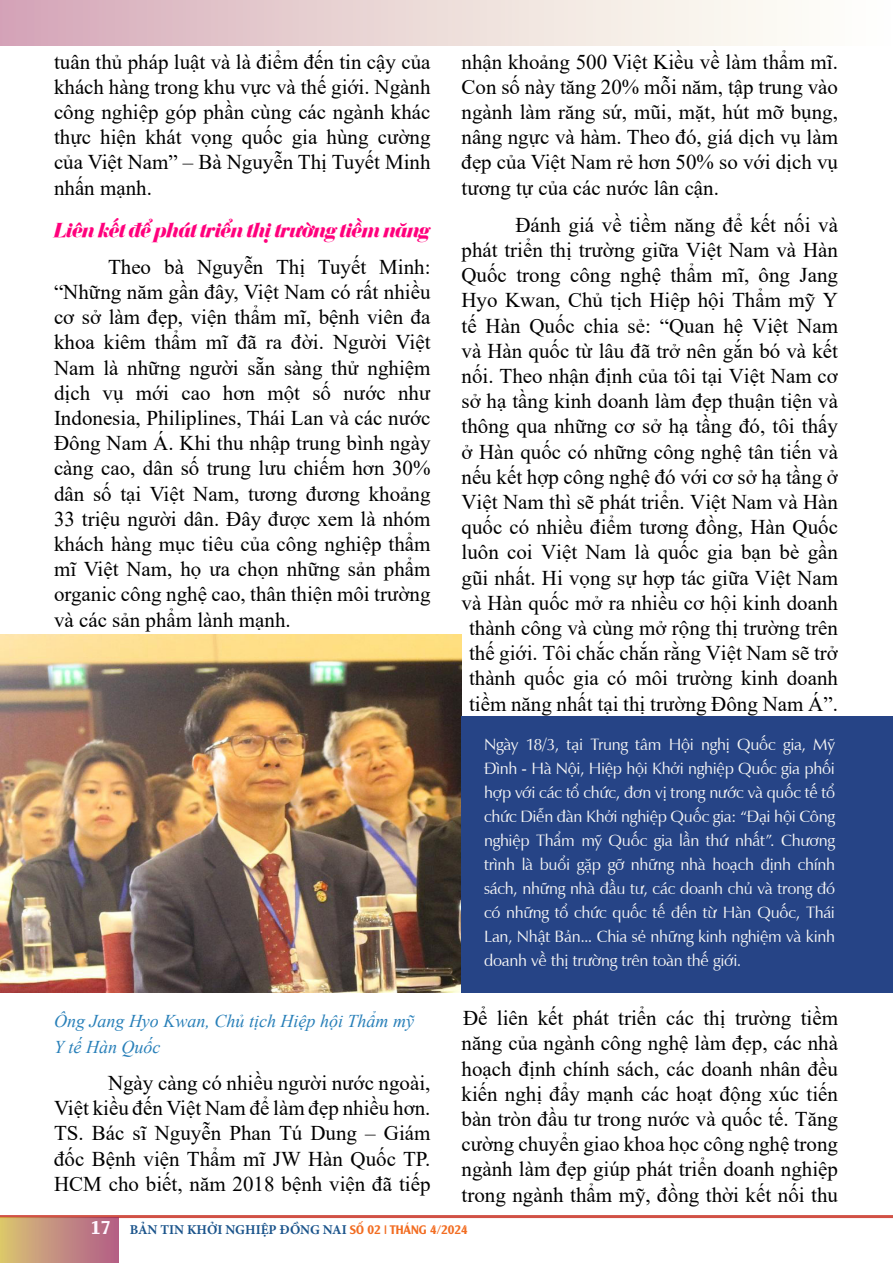
<style>
.page{position:relative;width:893px;height:1263px;background:#fff}
.page>*{position:absolute;margin:0;border:0;box-sizing:border-box;transform-origin:0 0}
.t1{font:21px/25.2px "Times New Roman";color:#000;text-align:justify}
.t2{font:italic 21px "UVN Bach Dang Nang";letter-spacing:-.03em;color:#ff007c}
.t3{font:italic 18px/25.2px "Times New Roman";color:#2980b9}
.t4{font:16.5px/24px "UVN Nhan";letter-spacing:-.015em;color:#f5f5f5;text-align:justify}
.t5{font:700 13.5px "Minion Pro";color:#1b548b}
.s1{font-family:"UTM Alexander";font-weight:400;font-size:18px;color:#fff6ff}
.s2{font-family:"UTM Alexander";font-weight:400;font-size:12px;color:#f26d22}
</style>
<div class="page">
<div style="left:0;top:0;width:892px;height:46px;background:linear-gradient(to right,#d6abb8,#fffffd)"></div>
<hr style="left:0;top:1215px;width:893px;height:3px;background:#d15145">
<div style="left:0;top:1217px;width:118px;height:46px;background:linear-gradient(to right,#d9c373,#b25d89)"></div>
<img style="left:0;top:634px;width:461px;height:359px">
<div style="left:461px;top:717px;width:432px;height:276px;background:#264486"></div>
<p class="t1" style="left:54px;top:48px;width:378px">tuân thủ pháp luật và là điểm đến tin cậy của khách hàng trong khu vực và thế giới. Ngành công nghiệp góp phần cùng các ngành khác thực hiện khát vọng quốc gia hùng cường của Việt Nam” – Bà Nguyễn Thị Tuyết Minh nhấn mạnh.</p>
<p class="t2" style="left:54px;top:214px;width:378px">Liên kết để phát triển thị trường tiềm năng</p>
<p class="t1" style="left:54px;top:253px;width:378px;text-indent:54px">Theo bà Nguyễn Thị Tuyết Minh: “Những năm gần đây, Việt Nam có rất nhiều cơ sở làm đẹp, viện thẩm mĩ, bệnh viên đa khoa kiêm thẩm mĩ đã ra đời. Người Việt Nam là những người sẵn sàng thử nghiệm dịch vụ mới cao hơn một số nước như Indonesia, Philiplines, Thái Lan và các nước Đông Nam Á. Khi thu nhập trung bình ngày càng cao, dân số trung lưu chiếm hơn 30% dân số tại Việt Nam, tương đương khoảng 33 triệu người dân. Đây được xem là nhóm khách hàng mục tiêu của công nghiệp thẩm mĩ Việt Nam, họ ưa chọn những sản phẩm organic công nghệ cao, thân thiện môi trường và các sản phẩm lành mạnh.</p>
<p class="t3" style="left:54px;top:1008px;width:361px">Ông Jang Hyo Kwan, Chủ tịch Hiệp hội Thẩm mỹ<br>Y tế Hàn Quốc</p>
<p class="t1" style="left:54px;top:1069px;width:378px;text-indent:54px">Ngày càng có nhiều người nước ngoài, Việt kiều đến Việt Nam để làm đẹp nhiều hơn.<br>TS. Bác sĩ Nguyễn Phan Tú Dung – Giám đốc Bệnh viện Thẩm mĩ JW Hàn Quốc TP.<br>HCM cho biết, năm 2018 bệnh viện đã tiếp</p>
<p class="t1" style="left:461px;top:48px;width:378px">nhận khoảng 500 Việt Kiều về làm thẩm mĩ.<br>Con số này tăng 20% mỗi năm, tập trung vào ngành làm răng sứ, mũi, mặt, hút mỡ bụng, nâng ngực và hàm. Theo đó, giá dịch vụ làm đẹp của Việt Nam rẻ hơn 50% so với dịch vụ tương tự của các nước lân cận.</p>
<p class="t1" style="left:461px;top:211px;width:378px;text-align:right">Đánh giá về tiềm năng để kết nối và<br>phát triển thị trường giữa Việt Nam và Hàn Quốc trong công nghệ thẩm mĩ, ông Jang Hyo Kwan, Chủ tịch Hiệp hội Thẩm mỹ Y tế Hàn Quốc chia sẻ: “Quan hệ Việt Nam và Hàn quốc từ lâu đã trở nên gắn bó và kết nối. Theo nhận định của tôi tại Việt Nam cơ sở hạ tầng kinh doanh làm đẹp thuận tiện và thông qua những cơ sở hạ tầng đó, tôi thấy ở Hàn quốc có những công nghệ tân tiến và nếu kết hợp công nghệ đó với cơ sở hạ tầng ở Việt Nam thì sẽ phát triển. Việt Nam và Hàn quốc có nhiều điểm tương đồng, Hàn Quốc luôn coi Việt Nam là quốc gia bạn bè gần gũi nhất. Hi vọng sự hợp tác giữa Việt Nam và Hàn quốc mở ra nhiều cơ hội kinh doanh thành công và cùng mở rộng thị trường trên thế giới. Tôi chắc chắn rằng Việt Nam sẽ trở thành quốc gia có môi trường kinh doanh tiềm năng nhất tại thị trường Đông Nam Á”.</p>
<p class="t4" style="left:484px;top:731px;width:353px">Ngày 18/3, tại Trung tâm Hội nghị Quốc gia, Mỹ Đình - Hà Nội, Hiệp hội Khởi nghiệp Quốc gia phối hợp với các tổ chức, đơn vị trong nước và quốc tế tổ chức Diễn đàn Khởi nghiệp Quốc gia: “Đại hội Công nghiệp Thẩm mỹ Quốc gia lần thứ nhất”. Chương trình là buổi gặp gỡ những nhà hoạch định chính sách, những nhà đầu tư, các doanh chủ và trong đó có những tổ chức quốc tế đến từ Hàn Quốc, Thái Lan, Nhật Bản... Chia sẻ những kinh nghiệm và kinh doanh về thị trường trên toàn thế giới.</p>
<p class="t1" style="left:461px;top:1005px;width:378px">Để liên kết phát triển các thị trường tiềm năng của ngành công nghệ làm đẹp, các nhà hoạch định chính sách, các doanh nhân đều kiến nghị đẩy mạnh các hoạt động xúc tiến bàn tròn đầu tư trong nước và quốc tế. Tăng cường chuyển giao khoa học công nghệ trong ngành làm đẹp giúp phát triển doanh nghiệp trong ngành thẩm mỹ, đồng thời kết nối thu</p>
<p class="t5" style="left:91px;top:1220px;width:379px"><span class="s1">17</span> BẢN TIN KHỞI NGHIỆP ĐỒNG NAI <span class="s2">SỐ 02 | THÁNG 4/2024</span></p>
</div>
